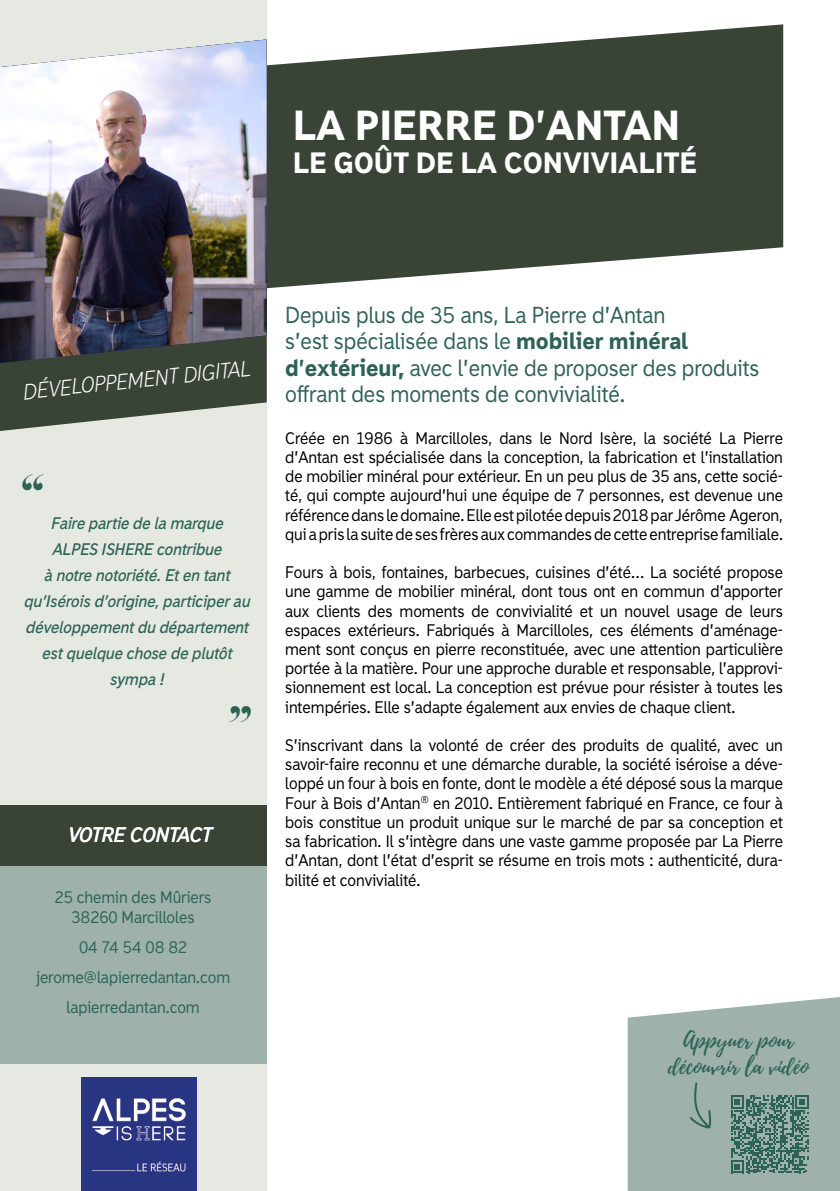
<style>
.page{position:relative;width:840px;height:1191px;background:#fff}
.page>*{position:absolute;margin:0;border:0;box-sizing:border-box;transform-origin:0 0}
.t1{font:900 40px "Madras";color:#fff}
.t2{font:900 28px "Madras";color:#fff}
.t3{font:22px/26.4px "Madras";color:#2d6356}
.t4{font:22px/26.4px "Playlist Script";color:#2d6356;text-align:center}
.t5{font:900 22px "Abril Display";color:#2d6356}
.t6{font:italic 300 21px "Madras";color:#fff}
.t7{font:italic 700 20px "Madras";letter-spacing:-.005em;color:#fff}
.t8{font:16px/19.2px "Madras";color:#000;text-align:justify}
.t9{font:italic 700 16px/26px "Madras";color:#2d6356;text-align:center}
.t10{font:16px/30px "Madras";color:#2d6356;text-align:center}
.s1{font-weight:900}
</style>
<div class="page">
<svg style="left:266px;top:24px;width:516px;height:264px;fill:#394437"></svg>
<div style="left:0;top:0;width:266px;height:1191px;background:#e5e9e1"></div>
<div style="left:0;top:865px;width:266px;height:199px;background:#9eb1aa"></div>
<svg style="left:627px;top:997px;width:212px;height:194px;background:#a5b7b0"></svg>
<svg style="left:0;top:363px;width:266px;height:68px;fill:#394437"></svg>
<div style="left:0;top:805px;width:266px;height:61px;background:#394437"></div>
<svg style="left:687px;top:1081px;width:24px;height:49px"></svg>
<img style="left:0;top:40px;width:266px;height:323px">
<img style="left:82px;top:1077px;width:114px;height:114px">
<svg style="left:730px;top:1095px;width:78px;height:78px;background:#60867c"></svg>
<h1 class="t1" style="left:293px;top:99px;width:389px">LA PIERRE D’ANTAN</h1>
<h2 class="t2" style="left:293px;top:145px;width:405px">LE GOÛT DE LA CONVIVIALITÉ</h2>
<h3 class="t6" style="left:21px;top:380px;width:230px;rotate:-6deg">DÉVELOPPEMENT DIGITAL</h3>
<h3 class="t5" style="left:21px;top:467px;width:26px">“</h3>
<p class="t9" style="left:24px;top:509px;width:227px">Faire partie de la marque<br>ALPES ISHERE contribue<br>à notre notoriété. Et en tant qu’Isérois d’origine, participer au développement du département est quelque chose de plutôt sympa !</p>
<h3 class="t5" style="left:228px;top:698px;width:26px">”</h3>
<p class="t7" style="left:67px;top:822px;width:145px">VOTRE CONTACT</p>
<p class="t10" style="left:55px;top:886px;width:158px;line-height:20px">25 chemin des Mûriers<br>38260 Marcilloles</p>
<p class="t10" style="left:36px;top:931px;width:195px">04 74 54 08 82 jerome@lapierredantan.com lapierredantan.com</p>
<h3 class="t3" style="left:285px;top:302px;width:475px">Depuis plus de 35 ans, La Pierre d’Antan<br>s’est spécialisée dans le <span class="s1">mobilier minéral d’extérieur,</span> avec l’envie de proposer des produits offrant des moments de convivialité.</h3>
<p class="t8" style="left:285px;top:428px;width:499px">Créée en 1986 à Marcilloles, dans le Nord Isère, la société La Pierre d’Antan est spécialisée dans la conception, la fabrication et l’installation de mobilier minéral pour extérieur. En un peu plus de 35 ans, cette socié&shy;té, qui compte aujourd’hui une équipe de 7 personnes, est devenue une référence dans le domaine. Elle est pilotée depuis 2018 par Jérôme Ageron, qui a pris la suite de ses frères aux commandes de cette entreprise familiale.</p>
<p class="t8" style="left:285px;top:563px;width:499px">Fours à bois, fontaines, barbecues, cuisines d’été… La société propose une gamme de mobilier minéral, dont tous ont en commun d’apporter aux clients des moments de convivialité et un nouvel usage de leurs espaces extérieurs. Fabriqués à Marcilloles, ces éléments d’aménage&shy;ment sont conçus en pierre reconstituée, avec une attention particulière portée à la matière. Pour une approche durable et responsable, l’approvi&shy;sionnement est local. La conception est prévue pour résister à toutes les intempéries. Elle s’adapte également aux envies de chaque client.</p>
<p class="t8" style="left:285px;top:735px;width:499px">S’inscrivant dans la volonté de créer des produits de qualité, avec un savoir-faire reconnu et une démarche durable, la société iséroise a déve&shy;loppé un four à bois en fonte, dont le modèle a été déposé sous la marque Four à Bois d’Antan<sup>®</sup> en 2010. Entièrement fabriqué en France, ce four à bois constitue un produit unique sur le marché de par sa conception et sa fabrication. Il s’intègre dans une vaste gamme proposée par La Pierre d’Antan, dont l’état d’esprit se résume en trois mots : authenticité, dura&shy;bilité et convivialité.</p>
<h3 class="t4" style="left:667px;top:1027px;width:142px">Appyuer pour découvrir la vidéo</h3>
</div>
